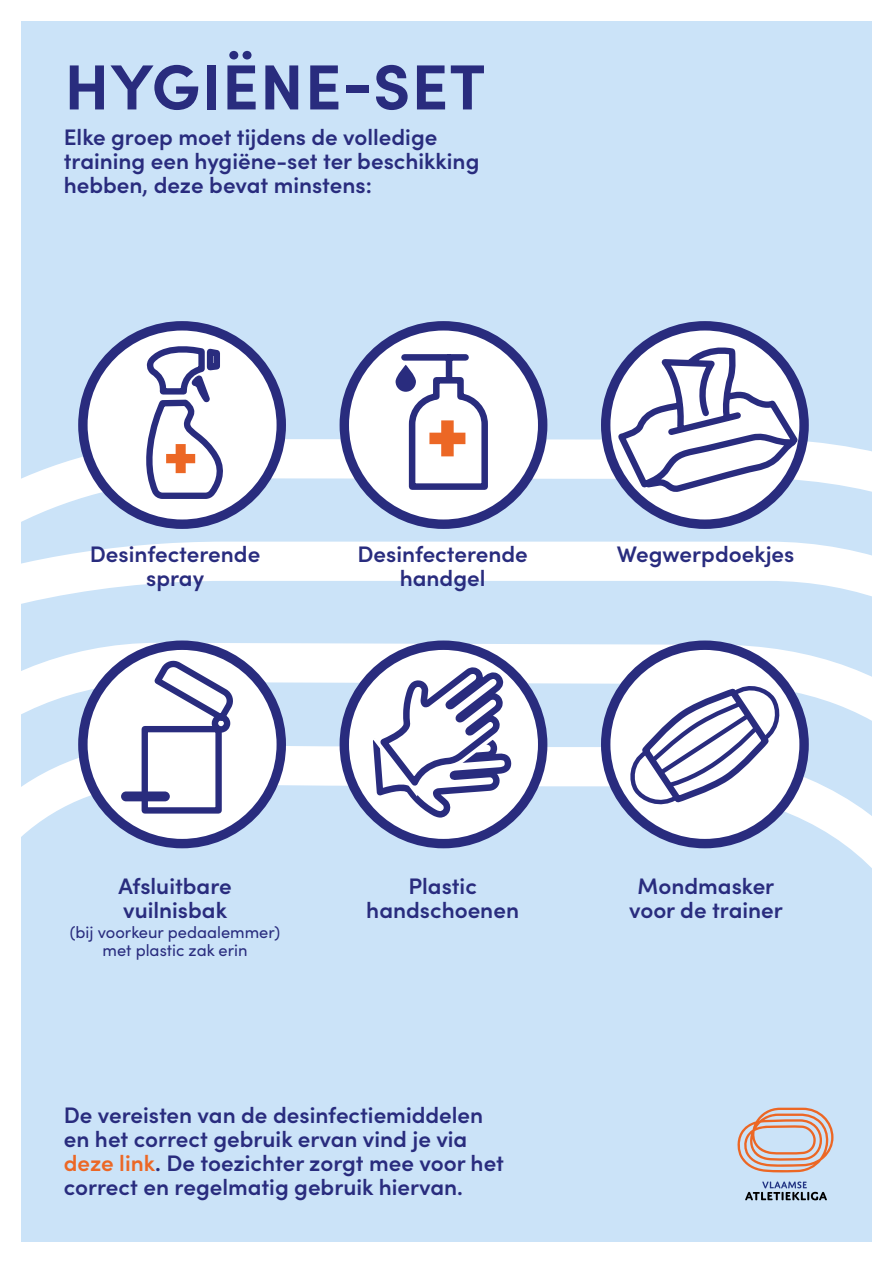
<style>
.page{position:relative;width:893px;height:1263px;background:#fff}
.page>*{position:absolute;margin:0;border:0;box-sizing:border-box;transform-origin:0 0}
.t1{font:700 63.9px "Sofia Pro";letter-spacing:.02em;color:#292c7e}
.t2{font:600 22.5px/24px "Sofia Pro";color:#292c7e;text-align:center}
.t3{font:16.5px/18px "Sofia Pro";color:#292c7e;text-align:center}
.s1{color:#ec6725}
</style>
<div class="page">
<div style="left:21px;top:21px;width:851px;height:1221px;background:#cbe3f8"></div>
<svg style="left:21px;top:442px;width:851px;height:426px"></svg>
<svg style="left:745px;top:1181px;width:82px;height:19px"></svg>
<svg style="left:737px;top:1108px;width:96px;height:64px"></svg>
<svg style="left:73px;top:321px;width:740px;height:532px"></svg>
<svg style="left:138px;top:347px;width:680px;height:470px"></svg>
<div style="left:121px;top:791px;width:49px;height:10px;background:#292c7e;border-radius:5px"></div>
<div style="left:212px;top:714px;width:18px;height:19px;border:6px solid #292c7e;border-radius:50%"></div>
<h1 class="t1" style="left:64px;top:38px;width:422px">HYGIËNE-SET</h1>
<p class="t2" style="left:64px;top:123px;width:417px;text-align:left">Elke groep moet tijdens de volledige training een hygiëne-set ter beschikking hebben, deze bevat minstens:</p>
<p class="t2" style="left:90px;top:541px;width:172px">Desinfecterende spray</p>
<p class="t2" style="left:357px;top:541px;width:172px">Desinfecterende handgel</p>
<p class="t2" style="left:617px;top:541px;width:179px">Wegwerpdoekjes</p>
<p class="t2" style="left:118px;top:872px;width:115px;text-align:left">Afsluitbare vuilnisbak</p>
<p class="t3" style="left:70px;top:922px;width:212px">(bij voorkeur pedaalemmer) met plastic zak erin</p>
<p class="t2" style="left:366px;top:872px;width:154px">Plastic handschoenen</p>
<p class="t2" style="left:64px;top:1101px;width:442px;text-align:left">De vereisten van de desinfectiemiddelen en het correct gebruik ervan vind je via <span class="s1">deze link</span>. De toezichter zorgt mee voor het correct en regelmatig gebruik hiervan.</p>
<p class="t2" style="left:629px;top:872px;width:155px">Mondmasker voor de trainer</p>
</div>
